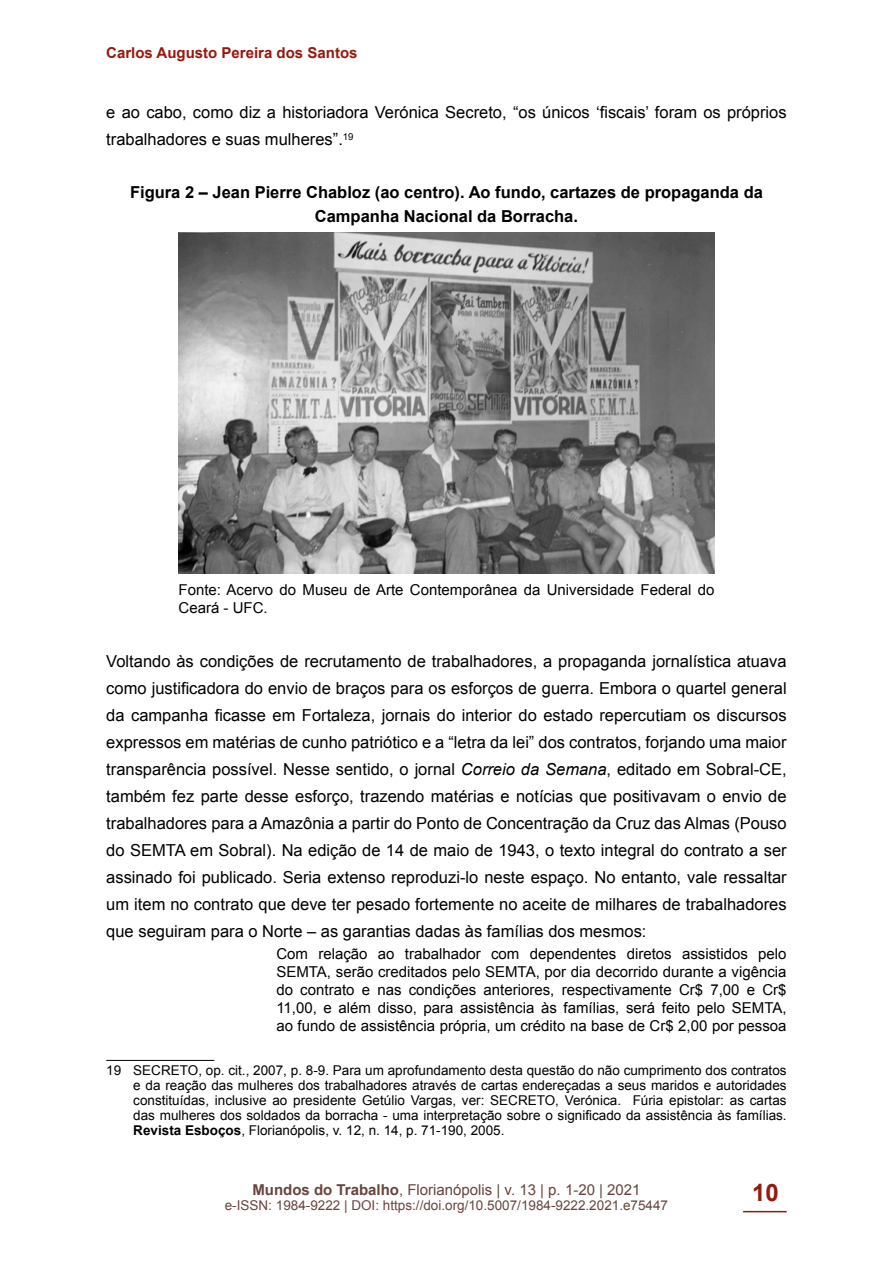
<style>
.page{position:relative;width:893px;height:1263px;background:#fff}
.page>*{position:absolute;margin:0;border:0;box-sizing:border-box;transform-origin:0 0}
.t1{font:700 24px "Arial";color:#96190d}
.t2{font:16.5px/27px "Arial";color:#000}
.t3{font:700 16.5px/24px "Arial";color:#000;text-align:center}
.t4{font:15px/18px "Arial";color:#000}
.t5{font:15px "Arial";color:#69443d}
.t6{font:700 15px "Arial";color:#96190d}
.t7{font:13.5px/15px "Arial";color:#000;text-align:justify}
.t8{font:13.5px "Arial";color:#69443d}
.s1{font-style:italic}
.s2{font-weight:700}
</style>
<div class="page">
<hr style="left:743px;top:1211px;width:44px;height:1px;background:#96190d">
<hr style="left:106px;top:1060px;width:108px;height:1px;background:#000">
<img style="left:179px;top:233px;width:535px;height:340px">
<p class="t6" style="left:106px;top:47px;width:253px">Carlos Augusto Pereira dos Santos</p>
<p class="t2" style="left:106px;top:99px;width:682px">e ao cabo, como diz a historiadora Verónica Secreto, “os únicos ‘fiscais’ foram os próprios trabalhadores e suas mulheres”.<sup>19</sup></p>
<p class="t3" style="left:130px;top:181px;width:634px">Figura 2 – Jean Pierre Chabloz (ao centro). Ao fundo, cartazes de propaganda da<br>Campanha Nacional da Borracha.</p>
<p class="t4" style="left:179px;top:582px;width:537px">Fonte: Acervo do Museu de Arte Contemporânea da Universidade Federal do<br>Ceará - UFC.</p>
<p class="t2" style="left:106px;top:649px;width:682px;text-align:justify">Voltando às condições de recrutamento de trabalhadores, a propaganda jornalística atuava como justificadora do envio de braços para os esforços de guerra. Embora o quartel general da campanha ficasse em Fortaleza, jornais do interior do estado repercutiam os discursos expressos em matérias de cunho patriótico e a “letra da lei” dos contratos, forjando uma maior transparência possível. Nesse sentido, o jornal <span class="s1">Correio da Semana</span>, editado em Sobral-CE, também fez parte desse esforço, trazendo matérias e notícias que positivavam o envio de trabalhadores para a Amazônia a partir do Ponto de Concentração da Cruz das Almas (Pouso do SEMTA em Sobral). Na edição de 14 de maio de 1943, o texto integral do contrato a ser assinado foi publicado. Seria extenso reproduzi-lo neste espaço. No entanto, vale ressaltar um item no contrato que deve ter pesado fortemente no aceite de milhares de trabalhadores que seguiram para o Norte – as garantias dadas às famílias dos mesmos:</p>
<p class="t4" style="left:276px;top:946px;width:512px;text-align:justify">Com relação ao trabalhador com dependentes diretos assistidos pelo SEMTA, serão creditados pelo SEMTA, por dia decorrido durante a vigência do contrato e nas condições anteriores, respectivamente Cr$ 7,00 e Cr$ 11,00, e além disso, para assistência às famílias, será feito pelo SEMTA, ao fundo de assistência própria, um crédito na base de Cr$ 2,00 por pessoa</p>
<p class="t7" style="left:133px;top:1064px;width:655px;text-indent:-27px">19 SECRETO, op. cit., 2007, p. 8-9. Para um aprofundamento desta questão do não cumprimento dos contratos e da reação das mulheres dos trabalhadores através de cartas endereçadas a seus maridos e autoridades constituídas, inclusive ao presidente Getúlio Vargas, ver: SECRETO, Verónica. Fúria epistolar: as cartas das mulheres dos soldados da borracha - uma interpretação sobre o significado da assistência às famílias.<br><span class="s2">Revista Esboços</span>, Florianópolis, v. 12, n. 14, p. 71-190, 2005.</p>
<p class="t5" style="left:252px;top:1183px;width:390px"><span class="s2">Mundos do Trabalho</span>, Florianópolis | v. 13 | p. 1-20 | 2021</p>
<p class="t8" style="left:225px;top:1200px;width:445px">e-ISSN: 1984-9222 | DOI: https://doi.org/10.5007/1984-9222.2021.e75447</p>
<h1 class="t1" style="left:752px;top:1183px;width:28px">10</h1>
</div>
